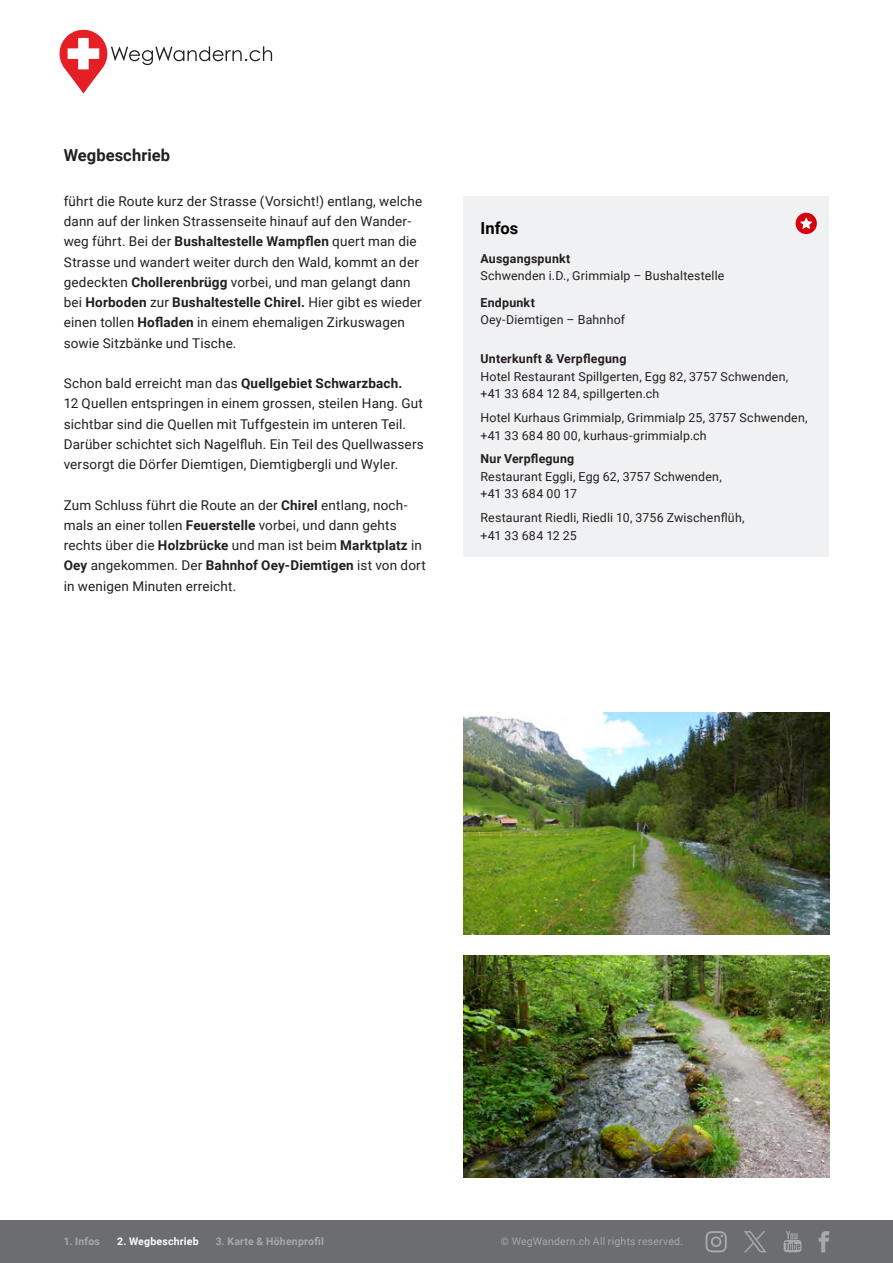
<style>
.page{position:relative;width:893px;height:1263px;background:#fff}
.page>*{position:absolute;margin:0;border:0;box-sizing:border-box;transform-origin:0 0}
._04_titel_klein{font:700 16.5px "Roboto";letter-spacing:.005em;color:#231f20}
._04_titel_klein-2{font:700 16.5px "Roboto";color:#000001}
._08_text{font:13.5px/20.2px "Roboto";letter-spacing:.01em;color:#231f20}
._04_titel_klein-3{font:12.3px/17.5px "Roboto";letter-spacing:.015em;color:#231f20}
.t1{font:700 10.5px "Roboto";letter-spacing:.02em;color:#a8a9ad}
.t2{font:10.5px "Roboto";letter-spacing:.02em;color:#a8a9ad}
.t3{font:700 10.5px "Roboto";letter-spacing:.02em;color:#fff}
.s1{font-weight:700}
</style>
<div class="page">
<div style="left:463px;top:196px;width:366px;height:361px;background:#f0f1f2"></div>
<div style="left:796px;top:213px;width:21px;height:21px;background:#d9000d;border-radius:50%"></div>
<svg style="left:800px;top:218px;width:12px;height:11px"></svg>
<img style="left:463px;top:955px;width:366px;height:223px">
<img style="left:463px;top:712px;width:366px;height:223px">
<div style="left:0;top:1220px;width:893px;height:43px;background:#6c6d70"></div>
<svg style="left:705px;top:1231px;width:22px;height:21px"></svg>
<svg style="left:783px;top:1231px;width:19px;height:21px"></svg>
<svg style="left:819px;top:1231px;width:10px;height:21px"></svg>
<svg style="left:744px;top:1231px;width:22px;height:21px"></svg>
<svg style="left:59px;top:29px;width:213px;height:65px"></svg>
<p class="_04_titel_klein" style="left:64px;top:143px;width:108px">Wegbeschrieb</p>
<p class="_08_text" style="left:64px;top:190px;width:360px">führt die Route kurz der Strasse (Vorsicht!) entlang, welche dann auf der linken Strassenseite hinauf auf den Wander&shy;weg führt. Bei der <span class="s1">Bushaltestelle Wampflen</span> quert man die Strasse und wandert weiter durch den Wald, kommt an der gedeckten <span class="s1">Chollerenbrügg</span> vorbei, und man gelangt dann bei <span class="s1">Horboden</span> zur <span class="s1">Bushaltestelle Chirel.</span> Hier gibt es wieder einen tollen <span class="s1">Hofladen</span> in einem ehemaligen Zirkuswagen sowie Sitzbänke und Tische.</p>
<p class="_08_text" style="left:64px;top:373px;width:361px">Schon bald erreicht man das <span class="s1">Quellgebiet Schwarzbach.<br></span>12 Quellen entspringen in einem grossen, steilen Hang. Gut sichtbar sind die Quellen mit Tuffgestein im unteren Teil.<br>Darüber schichtet sich Nagelfluh. Ein Teil des Quellwassers versorgt die Dörfer Diemtigen, Diemtigbergli und Wyler.</p>
<p class="_08_text" style="left:64px;top:494px;width:364px">Zum Schluss führt die Route an der <span class="s1">Chirel</span> entlang, noch&shy;mals an einer tollen <span class="s1">Feuerstelle</span> vorbei, und dann gehts rechts über die <span class="s1">Holzbrücke</span> und man ist beim <span class="s1">Marktplatz</span> in <span class="s1">Oey</span> angekommen. Der <span class="s1">Bahnhof Oey-Diemtigen</span> ist von dort in wenigen Minuten erreicht.</p>
<p class="_04_titel_klein-2" style="left:480px;top:217px;width:39px">Infos</p>
<p class="_04_titel_klein-3" style="left:480px;top:249px;width:245px"><span class="s1">Ausgangspunkt<br></span>Schwenden i.D., Grimmialp – Bushaltestelle</p>
<p class="_04_titel_klein-3" style="left:480px;top:293px;width:146px"><span class="s1">Endpunkt<br></span>Oey-Diemtigen – Bahnhof</p>
<p class="_04_titel_klein-3" style="left:480px;top:349px;width:309px"><span class="s1">Unterkunft &amp; Verpflegung<br></span>Hotel Restaurant Spillgerten, Egg 82, 3757 Schwenden, +41 33 684 12 84, spillgerten.ch</p>
<p class="_04_titel_klein-3" style="left:480px;top:408px;width:329px">Hotel Kurhaus Grimmialp, Grimmialp 25, 3757 Schwenden, +41 33 684 80 00, kurhaus-grimmialp.ch</p>
<p class="_04_titel_klein-3" style="left:480px;top:449px;width:243px"><span class="s1">Nur Verpflegung<br></span>Restaurant Eggli, Egg 62, 3757 Schwenden, +41 33 684 00 17</p>
<p class="_04_titel_klein-3" style="left:480px;top:508px;width:266px">Restaurant Riedli, Riedli 10, 3756 Zwischenflüh, +41 33 684 12 25</p>
<p class="t1" style="left:64px;top:1234px;width:38px">1. Infos</p>
<p class="t3" style="left:117px;top:1234px;width:83px">2. Wegbeschrieb</p>
<p class="t1" style="left:216px;top:1234px;width:110px">3. Karte &amp; Höhenprofil</p>
<p class="t2" style="left:501px;top:1234px;width:184px">© WegWandern.ch All rights reserved.</p>
<p class="t1" style="left:497px;top:1234px;width:145px">© WegWandern.ch Al right r</p>
</div>
